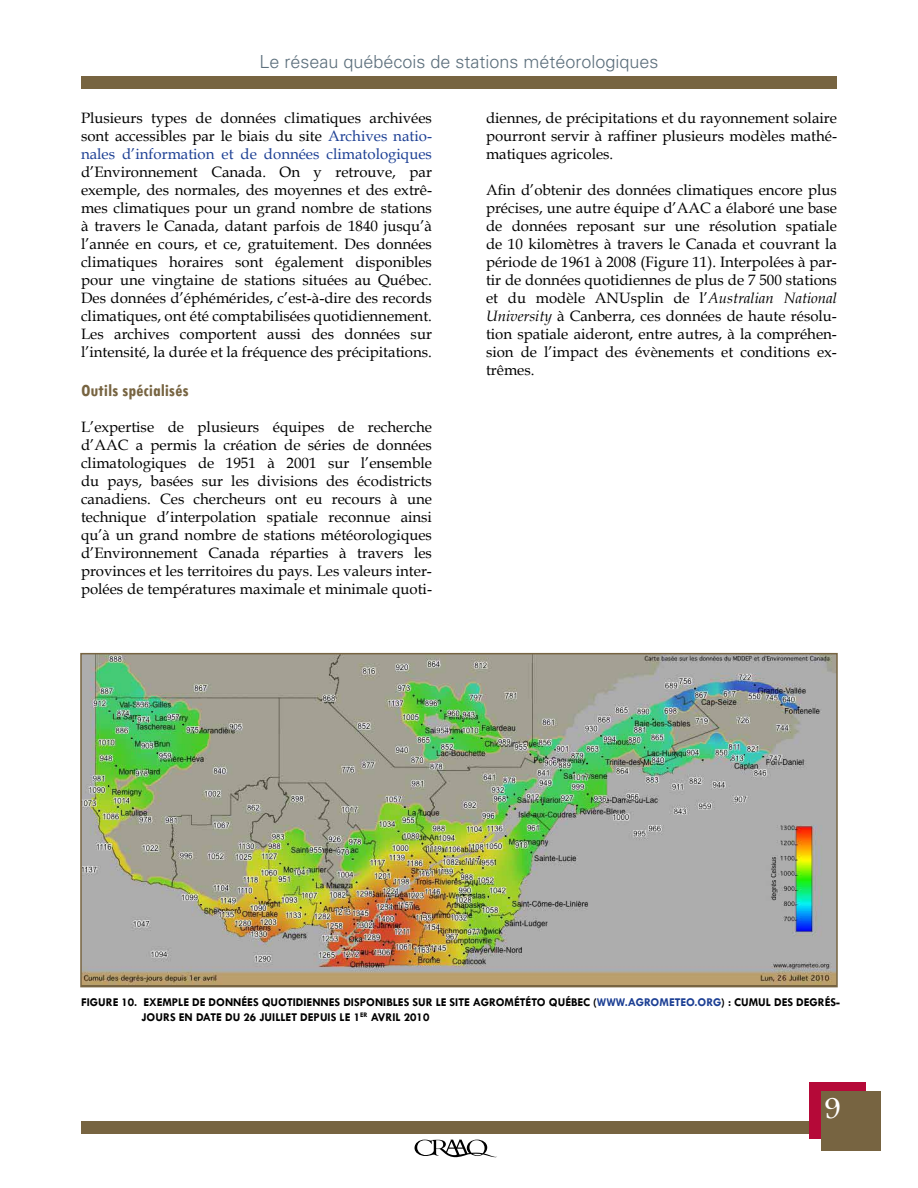
<style>
.page{position:relative;width:918px;height:1188px;background:#fff}
.page>*{position:absolute;margin:0;border:0;box-sizing:border-box;transform-origin:0 0}
.t1{font:31.5px "Footlight MT Light";color:#fff}
.t2{font:300 18px "Univers";color:#5c6f7c}
.t3{font:700 condensed 18px "Tw Cen";color:#776441}
.t4{font:15px/18px "Book Antiqua";color:#000;text-align:justify}
.t5{font:700 12px/14.4px "Tw Cen";color:#000}
.s1{color:#1c3f94}
.s2{font-style:italic}
</style>
<div class="page">
<div style="left:81px;top:76px;width:756px;height:13px;background:#776441"></div>
<div style="left:81px;top:1122px;width:756px;height:12px;background:#776441"></div>
<svg style="left:415px;top:1140px;width:82px;height:17px"></svg>
<div style="left:809px;top:1083px;width:56px;height:56px;background:#b50938"></div>
<div style="left:821px;top:1092px;width:59px;height:59px;background:#776441"></div>
<img style="left:83px;top:656px;width:752px;height:328px">
<div style="left:80px;top:653px;width:758px;height:334px;border:2px solid #776441"></div>
<p class="t2" style="left:259px;top:51px;width:401px">Le réseau québécois de stations météorologiques</p>
<p class="t4" style="left:81px;top:108px;width:353px">Plusieurs types de données climatiques archivées sont accessibles par le biais du site <span class="s1">Archives natio&shy;nales d’information et de données climatologiques</span></p>
<p class="t4" style="left:81px;top:162px;width:353px">d’Environnement Canada. On y retrouve, par exemple, des normales, des moyennes et des extrê&shy;mes climatiques pour un grand nombre de stations à travers le Canada, datant parfois de 1840 jusqu’à l’année en cours, et ce, gratuitement. Des données climatiques horaires sont également disponibles pour une vingtaine de stations situées au Québec.<br>Des données d’éphémérides, c’est-à-dire des records climatiques, ont été comptabilisées quotidiennement.<br>Les archives comportent aussi des données sur l’intensité, la durée et la fréquence des précipitations.</p>
<p class="t3" style="left:81px;top:380px;width:109px">Outils spécialisés</p>
<p class="t4" style="left:81px;top:418px;width:353px">L’expertise de plusieurs équipes de recherche d’AAC a permis la création de séries de données climatologiques de 1951 à 2001 sur l’ensemble du pays, basées sur les divisions des écodistricts canadiens. Ces chercheurs ont eu recours à une technique d’interpolation spatiale reconnue ainsi qu’à un grand nombre de stations météorologiques d’Environnement Canada réparties à travers les provinces et les territoires du pays. Les valeurs inter&shy;polées de températures maximale et minimale quoti-</p>
<p class="t4" style="left:486px;top:108px;width:353px">diennes, de précipitations et du rayonnement solaire pourront servir à raffiner plusieurs modèles mathé&shy;matiques agricoles.</p>
<p class="t4" style="left:486px;top:180px;width:353px">Afin d’obtenir des données climatiques encore plus précises, une autre équipe d’AAC a élaboré une base de données reposant sur une résolution spatiale de 10 kilomètres à travers le Canada et couvrant la période de 1961 à 2008 (Figure 11). Interpolées à par&shy;tir de données quotidiennes de plus de 7 500 stations et du modèle ANUsplin de l’<span class="s2">Australian National University</span> à Canberra, ces données de haute résolu&shy;tion spatiale aideront, entre autres, à la compréhen&shy;sion de l’impact des évènements et conditions ex&shy;trêmes.</p>
<p class="t5" style="left:141px;top:995px;width:700px;text-indent:-60px">FIGURE 10. EXEMPLE DE DONNÉES QUOTIDIENNES DISPONIBLES SUR LE SITE AGROMÉTÉTO QUÉBEC (<span class="s1">WWW.AGROMETEO.ORG</span>) : CUMUL DES DEGRÉS-<br>JOURS EN DATE DU 26 JUILLET DEPUIS LE 1<sup>ER</sup> AVRIL 2010</p>
<h1 class="t1" style="left:824px;top:1089px;width:19px">9</h1>
</div>
